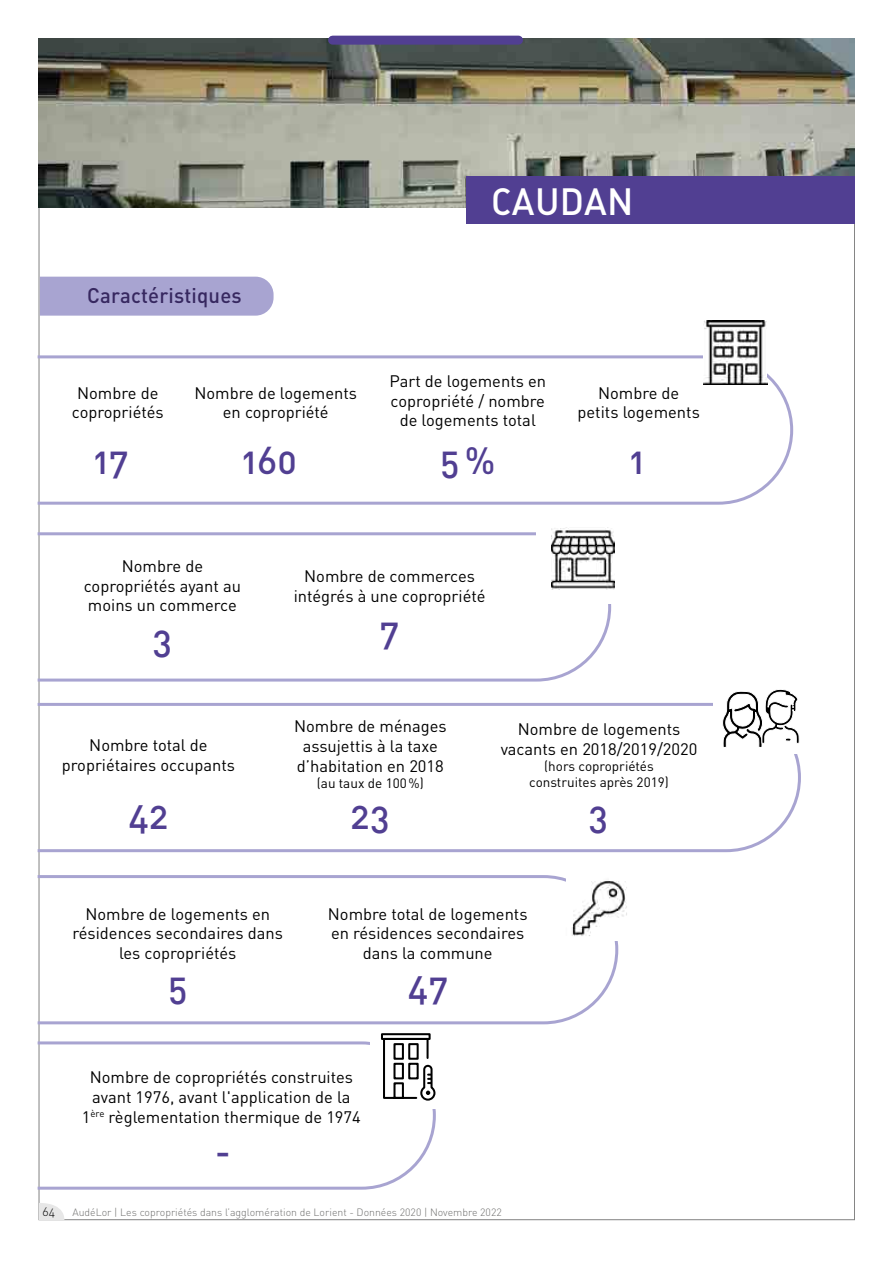
<style>
.page{position:relative;width:893px;height:1263px;background:#fff}
.page>*{position:absolute;margin:0;border:0;box-sizing:border-box;transform-origin:0 0}
.t1{font:37.5px "DIN Medium Alternate";letter-spacing:.01em;color:#513f92}
.t2{font:37.5px "DIN Medium Alternate";letter-spacing:.01em;color:#fff}
.t3{font:500 21px "DIN Pro";letter-spacing:.01em;color:#372860}
.t4{font:16.5px/19.8px "DIN Pro";color:#000;text-align:center}
.t5{font:13.5px/16.2px "DIN Pro";color:#000;text-align:center}
.t6{font:12px "DIN Light Alternate";color:#000}
.t7{font:300 10.5px "DIN Pro";color:#6f6f6e}
</style>
<div class="page">
<svg style="left:66px;top:532px;width:546px;height:150px"></svg>
<svg style="left:66px;top:875px;width:553px;height:150px"></svg>
<svg style="left:66px;top:703px;width:735px;height:150px"></svg>
<svg style="left:66px;top:1041px;width:370px;height:149px"></svg>
<div style="left:370px;top:1035px;width:77px;height:73px;background:#fff"></div>
<div style="left:713px;top:693px;width:88px;height:61px;background:#fff"></div>
<div style="left:536px;top:529px;width:88px;height:75px;background:#fff"></div>
<img style="left:39px;top:39px;width:815px;height:169px">
<div style="left:466px;top:177px;width:389px;height:47px;background:#513f92"></div>
<div style="left:40px;top:277px;width:234px;height:39px;background:#a8a4d1"></div>
<svg style="left:66px;top:355px;width:728px;height:150px"></svg>
<img style="left:704px;top:321px;width:63px;height:63px">
<img style="left:551px;top:527px;width:64px;height:63px">
<svg style="left:722px;top:689px;width:78px;height:58px"></svg>
<svg style="left:37px;top:336px;width:29px;height:884px"></svg>
<img style="left:566px;top:875px;width:61px;height:66px">
<svg style="left:381px;top:1033px;width:55px;height:68px"></svg>
<div style="left:333px;top:36px;width:185px;height:9px;background:#513f92"></div>
<p class="t3" style="left:87px;top:281px;width:156px">Caractéristiques</p>
<h1 class="t2" style="left:491px;top:177px;width:144px">CAUDAN</h1>
<p class="t4" style="left:72px;top:382px;width:93px">Nombre de copropriétés</p>
<h1 class="t1" style="left:94px;top:437px;width:36px">17</h1>
<p class="t4" style="left:194px;top:382px;width:164px">Nombre de logements en copropriété</p>
<p class="t4" style="left:389px;top:370px;width:158px">Part de logements en copropriété / nombre de logements total</p>
<h1 class="t1" style="left:242px;top:437px;width:56px">160</h1>
<h1 class="t1" style="left:440px;top:437px;width:57px">5%</h1>
<p class="t4" style="left:84px;top:555px;width:159px">Nombre de copropriétés ayant au moins un commerce</p>
<h1 class="t1" style="left:153px;top:615px;width:21px">3</h1>
<p class="t4" style="left:294px;top:565px;width:193px">Nombre de commerces intégrés à une copropriété</p>
<h1 class="t1" style="left:380px;top:607px;width:21px">7</h1>
<p class="t4" style="left:577px;top:382px;width:124px">Nombre de petits logements</p>
<h1 class="t1" style="left:630px;top:437px;width:16px">1</h1>
<p class="t4" style="left:62px;top:734px;width:175px">Nombre total de propriétaires occupants</p>
<p class="t4" style="left:294px;top:715px;width:154px">Nombre de ménages assujettis à la taxe d’habitation en 2018</p>
<p class="t5" style="left:317px;top:774px;width:108px">(au taux de 100%)</p>
<h1 class="t1" style="left:128px;top:792px;width:42px">42</h1>
<h1 class="t1" style="left:351px;top:792px;width:40px">23</h1>
<p class="t4" style="left:501px;top:718px;width:198px">Nombre de logements vacants en 2018/2019/2020</p>
<p class="t5" style="left:529px;top:757px;width:141px">(hors copropriétés construites après 2019)</p>
<h1 class="t1" style="left:589px;top:792px;width:21px">3</h1>
<p class="t4" style="left:72px;top:903px;width:212px">Nombre de logements en résidences secondaires dans les copropriétés</p>
<p class="t4" style="left:328px;top:903px;width:201px">Nombre total de logements en résidences secondaires dans la commune</p>
<h1 class="t1" style="left:168px;top:963px;width:21px">5</h1>
<p class="t4" style="left:82px;top:1067px;width:280px">Nombre de copropriétés construites avant 1976, avant l'application de la<br>1<sup>ère</sup> règlementation thermique de 1974</p>
<h1 class="t1" style="left:215px;top:1127px;width:17px">-</h1>
<h1 class="t1" style="left:408px;top:963px;width:42px">47</h1>
<p class="t6" style="left:42px;top:1204px;width:14px">64</p>
<p class="t7" style="left:72px;top:1205px;width:431px">AudéLor | Les copropriétés dans l’agglomération de Lorient - Données 2020 | Novembre 2022</p>
</div>
